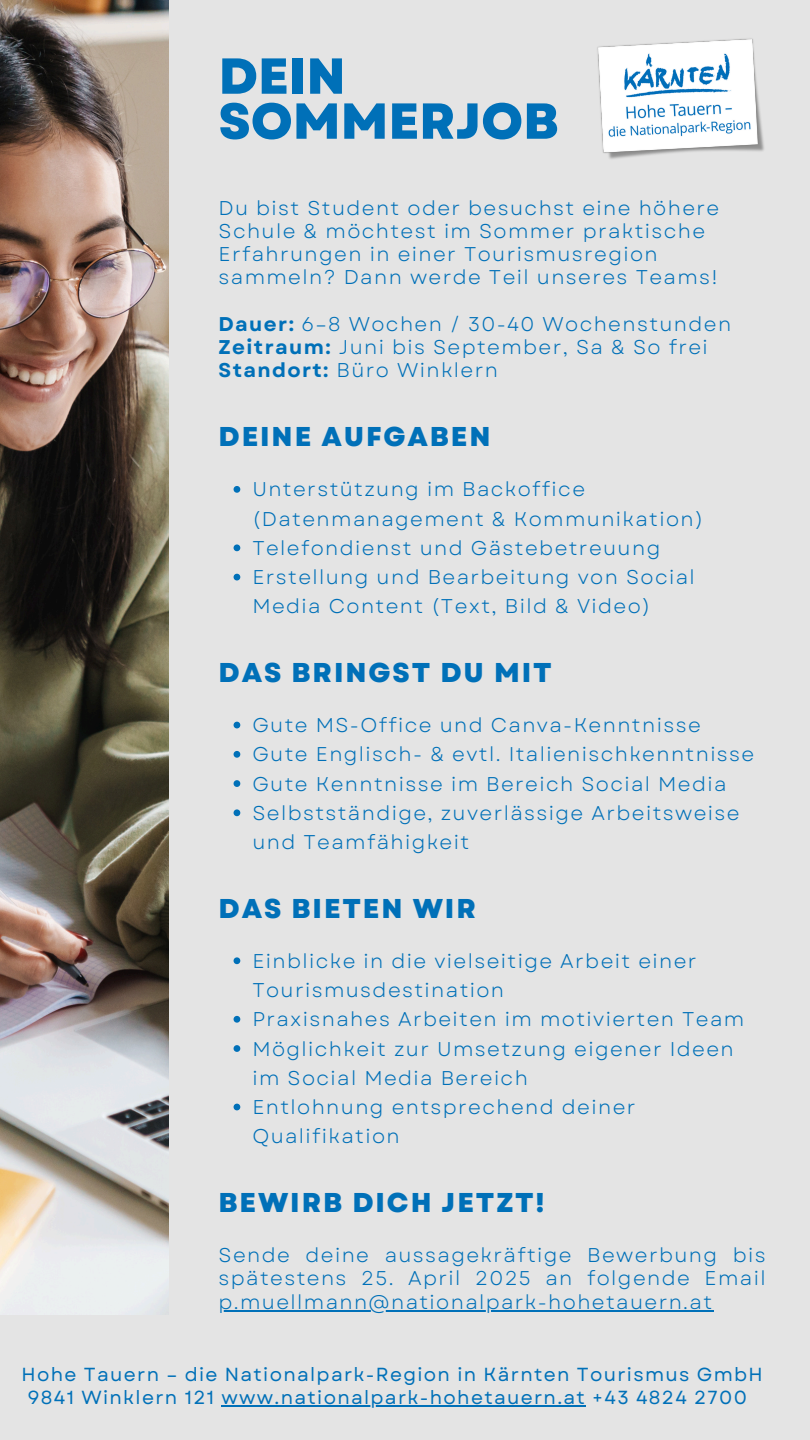
<style>
.page{position:relative;width:810px;height:1440px;background:#e4e4e4}
.page>*{position:absolute;margin:0;border:0;box-sizing:border-box;transform-origin:0 0}
.t1{font:800 50.5px/45px "Garet";color:#0070b8}
.t2{font:800 27.2px "Garet";letter-spacing:.07em;color:#0070b8}
.t3{font:19.9px/29.2px "Garet";letter-spacing:.07em;color:#0070b8}
.t4{font:18.9px "Garet";letter-spacing:.07em;color:#0070b8}
.s1{font-weight:700}
</style>
<div class="page">
<img style="left:0;top:0;width:169px;height:1315px">
<img style="left:597px;top:38px;width:167px;height:121px">
<svg style="left:234px;top:486px;width:6px;height:7px"></svg>
<svg style="left:234px;top:544px;width:6px;height:7px"></svg>
<svg style="left:234px;top:574px;width:6px;height:6px"></svg>
<svg style="left:234px;top:722px;width:6px;height:6px"></svg>
<svg style="left:234px;top:751px;width:6px;height:7px"></svg>
<svg style="left:234px;top:780px;width:6px;height:7px"></svg>
<svg style="left:234px;top:809px;width:6px;height:7px"></svg>
<svg style="left:234px;top:957px;width:6px;height:7px"></svg>
<svg style="left:234px;top:1016px;width:6px;height:7px"></svg>
<svg style="left:234px;top:1045px;width:6px;height:7px"></svg>
<svg style="left:234px;top:1104px;width:6px;height:6px"></svg>
<hr style="left:219px;top:1310px;width:494px;height:2px;background:#0070b8">
<hr style="left:221px;top:1405px;width:54px;height:2px;background:#0070b8">
<hr style="left:275px;top:1405px;width:311px;height:2px;background:#0070b8">
<p class="t1" style="left:219px;top:54px;width:342px">DEIN<br>SOMMERJOB</p>
<p class="t3" style="left:219px;top:196px;width:502px;line-height:23.2px">Du bist Student oder besuchst eine höhere Schule &amp; möchtest im Sommer praktische Erfahrungen in einer Tourismusregion sammeln? Dann werde Teil unseres Teams!</p>
<p class="t3" style="left:219px;top:309px;width:514px"><span class="s1">Dauer:</span> 6–8 Wochen / 30-40 Wochenstunden</p>
<h2 class="t3" style="left:219px;top:333px;width:491px"><span class="s1">Zeitraum:</span> Juni bis September, Sa &amp; So frei</h2>
<p class="t3" style="left:219px;top:356px;width:281px"><span class="s1">Standort:</span> Büro Winklern</p>
<p class="t2" style="left:219px;top:417px;width:274px">DEINE AUFGABEN</p>
<p class="t3" style="left:252px;top:475px;width:452px">Unterstützung im Backoffice (Datenmanagement &amp; Kommunikation)</p>
<h1 class="t3" style="left:252px;top:534px;width:409px">Telefondienst und Gästebetreuung</h1>
<p class="t3" style="left:252px;top:563px;width:444px">Erstellung und Bearbeitung von Social<br>Media Content (Text, Bild &amp; Video)</p>
<p class="t2" style="left:219px;top:653px;width:335px">DAS BRINGST DU MIT</p>
<p class="t3" style="left:252px;top:711px;width:450px">Gute MS-Office und Canva-Kenntnisse</p>
<p class="t3" style="left:252px;top:740px;width:504px">Gute Englisch- &amp; evtl. Italienischkenntnisse</p>
<h2 class="t3" style="left:252px;top:769px;width:476px">Gute Kenntnisse im Bereich Social Media</h2>
<p class="t3" style="left:252px;top:798px;width:489px">Selbstständige, zuverlässige Arbeitsweise und Teamfähigkeit</p>
<p class="t2" style="left:219px;top:888px;width:259px">DAS BIETEN WIR</p>
<p class="t3" style="left:252px;top:946px;width:446px">Einblicke in die vielseitige Arbeit einer<br>Tourismusdestination</p>
<h2 class="t3" style="left:252px;top:1005px;width:493px">Praxisnahes Arbeiten im motivierten Team</h2>
<p class="t3" style="left:252px;top:1034px;width:483px">Möglichkeit zur Umsetzung eigener Ideen im Social Media Bereich</p>
<p class="t3" style="left:252px;top:1093px;width:385px">Entlohnung entsprechend deiner<br>Qualifikation</p>
<p class="t2" style="left:219px;top:1183px;width:327px">BEWIRB DICH JETZT!</p>
<p class="t3" style="left:219px;top:1244px;width:549px;line-height:23.2px">Sende deine aussagekräftige Bewerbung bis spätestens 25. April 2025 an folgende Email</p>
<h2 class="t3" style="left:219px;top:1287px;width:495px">p.muellmann@nationalpark-hohetauern.at</h2>
<p class="t4" style="left:22px;top:1361px;width:743px">Hohe Tauern – die Nationalpark-Region in Kärnten Tourismus GmbH</p>
<p class="t4" style="left:28px;top:1384px;width:721px">9841 Winklern 121 www.nationalpark-hohetauern.at +43 4824 2700</p>
</div>
